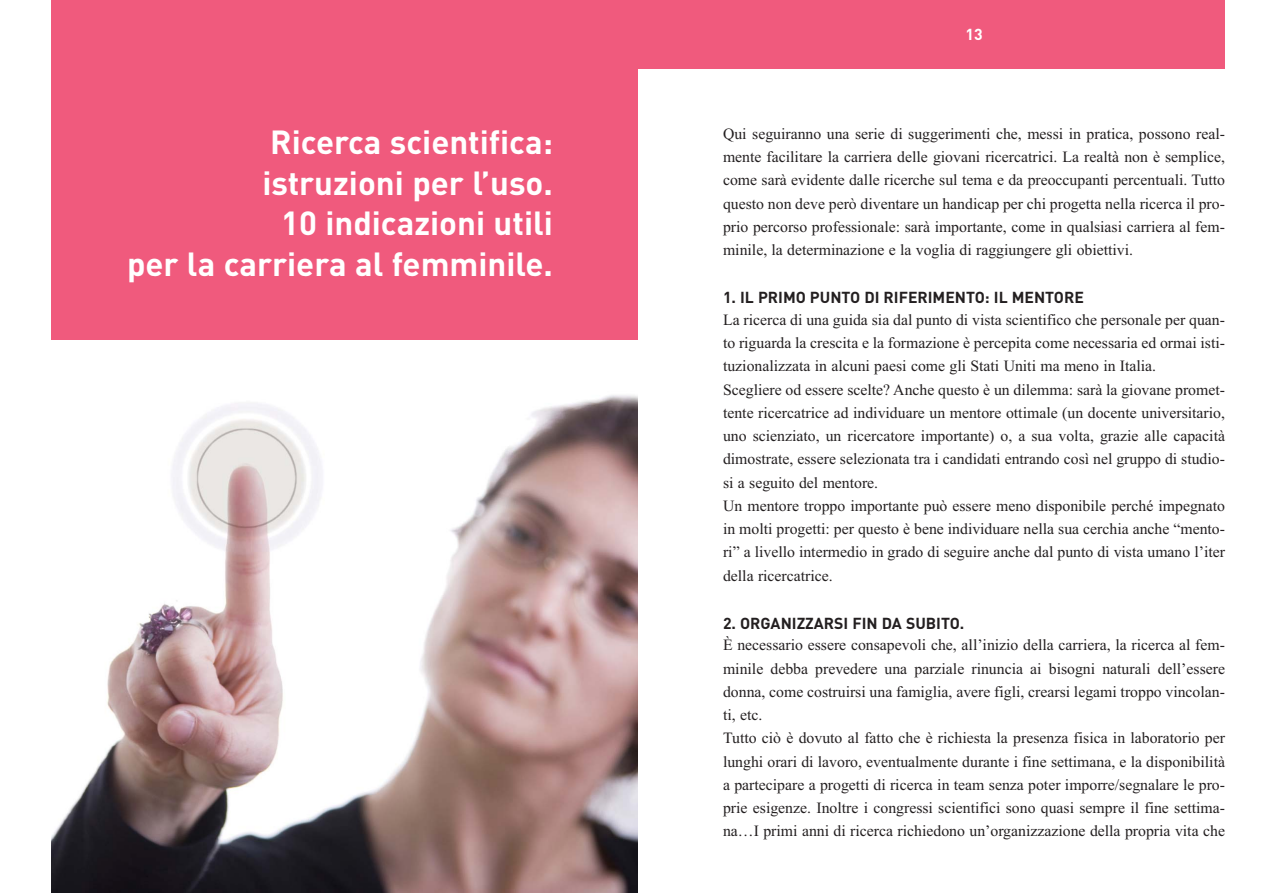
<style>
.page{position:relative;width:1276px;height:893px;background:#fff}
.page>*{position:absolute;margin:0;border:0;box-sizing:border-box;transform-origin:0 0}
.t1{font:700 33px/40.5px "DIN";color:#fff;text-align:right}
.t2{font:15.75px/23.2px "Times New Roman";color:#231f20}
.t3{font:700 15.75px "DIN";color:#231f20}
.t4{font:700 15.75px "DIN";color:#fff}
</style>
<div class="page">
<div style="left:638px;top:0;width:587px;height:68px;background:#f05a7d"></div>
<div style="left:51px;top:0;width:587px;height:893px;background:#f05a7d"></div>
<div style="left:51px;top:341px;width:587px;height:552px;background:#fff"></div>
<img style="left:51px;top:395px;width:587px;height:498px">
<h1 class="t1" style="left:127px;top:125px;width:427px">Ricerca scientifica: istruzioni per l’uso.<br>10 indicazioni utili<br>per la carriera al femminile.</h1>
<p class="t4" style="left:965px;top:29px;width:19px">13</p>
<p class="t2" style="left:723px;top:124px;width:503px;text-align:justify">Qui seguiranno una serie di suggerimenti che, messi in pratica, possono real&shy;mente facilitare la carriera delle giovani ricercatrici. La realtà non è semplice, come sarà evidente dalle ricerche sul tema e da preoccupanti percentuali. Tutto questo non deve però diventare un handicap per chi progetta nella ricerca il pro&shy;prio percorso professionale: sarà importante, come in qualsiasi carriera al fem&shy;minile, la determinazione e la voglia di raggiungere gli obiettivi.</p>
<p class="t3" style="left:723px;top:292px;width:362px">1. IL PRIMO PUNTO DI RIFERIMENTO: IL MENTORE</p>
<p class="t2" style="left:723px;top:310px;width:503px">La ricerca di una guida sia dal punto di vista scientifico che personale per quan&shy;to riguarda la crescita e la formazione è percepita come necessaria ed ormai isti&shy;tuzionalizzata in alcuni paesi come gli Stati Uniti ma meno in Italia.<br>Scegliere od essere scelte? Anche questo è un dilemma: sarà la giovane promet&shy;tente ricercatrice ad individuare un mentore ottimale (un docente universitario, uno scienziato, un ricercatore importante) o, a sua volta, grazie alle capacità dimostrate, essere selezionata tra i candidati entrando così nel gruppo di studio&shy;si a seguito del mentore.<br>Un mentore troppo importante può essere meno disponibile perché impegnato in molti progetti: per questo è bene individuare nella sua cerchia anche “mento&shy;ri” a livello intermedio in grado di seguire anche dal punto di vista umano l’iter della ricercatrice.</p>
<p class="t3" style="left:723px;top:618px;width:243px">2. ORGANIZZARSI FIN DA SUBITO.</p>
<p class="t2" style="left:723px;top:635px;width:503px">È necessario essere consapevoli che, all’inizio della carriera, la ricerca al fem&shy;minile debba prevedere una parziale rinuncia ai bisogni naturali dell’essere donna, come costruirsi una famiglia, avere figli, crearsi legami troppo vincolan&shy;ti, etc.<br>Tutto ciò è dovuto al fatto che è richiesta la presenza fisica in laboratorio per lunghi orari di lavoro, eventualmente durante i fine settimana, e la disponibilità a partecipare a progetti di ricerca in team senza poter imporre/segnalare le pro&shy;prie esigenze. Inoltre i congressi scientifici sono quasi sempre il fine settima&shy;na…I primi anni di ricerca richiedono un’organizzazione della propria vita che</p>
</div>
